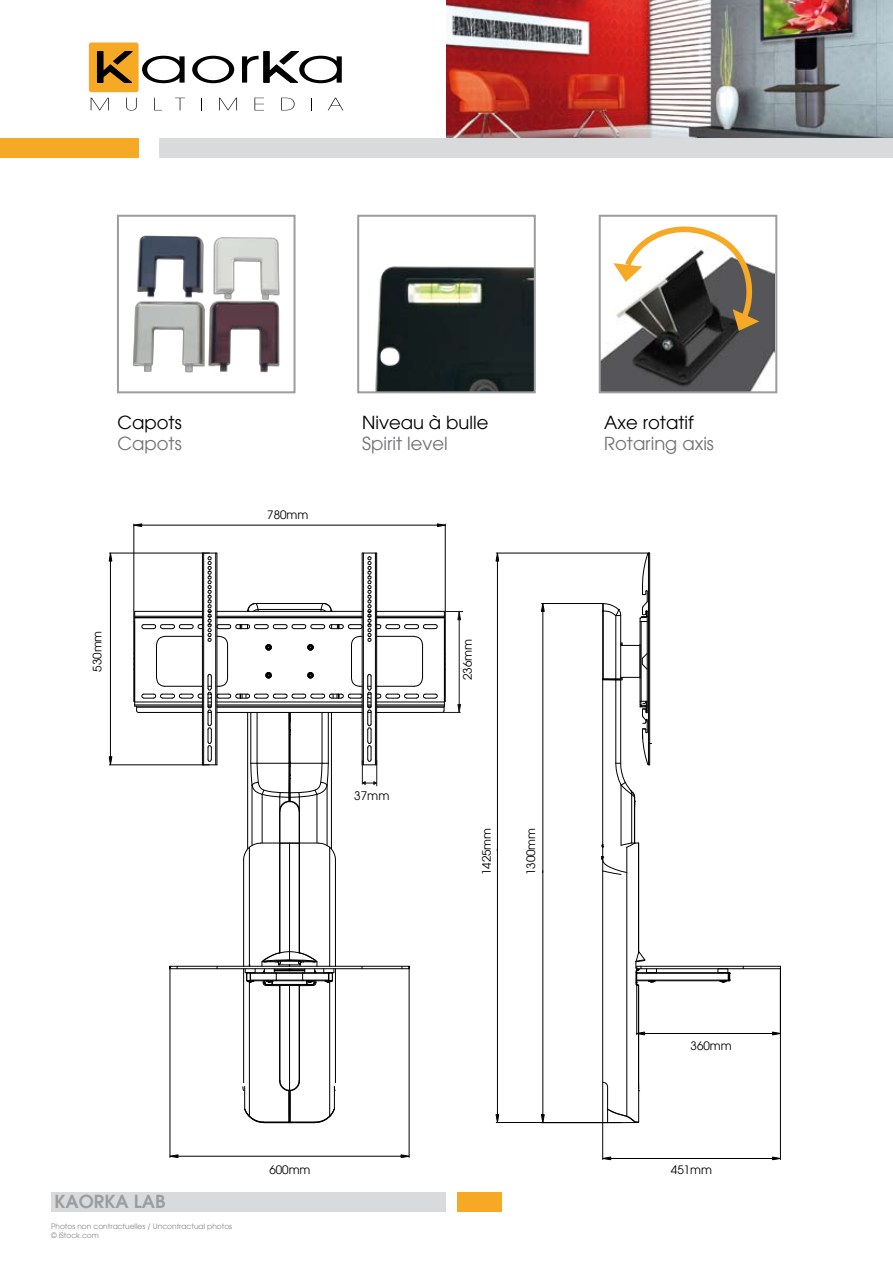
<style>
.page{position:relative;width:893px;height:1263px;background:#fff}
.page>*{position:absolute;margin:0;border:0;box-sizing:border-box;transform-origin:0 0}
.t1{font:18px "Avant Garde LT";color:#707173}
.t2{font:18px "Avant Garde LT";color:#000}
.t3{font:600 18px "Avant Garde LT";color:#9c9d9f}
.t4{font:11.85px "Avant Garde LT";color:#000}
.t5{font:11.7px "Avant Garde LT";color:#000}
.t6{font:7.5px/8.6px "Avant Garde LT";color:#87888a}
</style>
<div class="page">
<img style="left:446px;top:0;width:447px;height:138px">
<div style="left:89px;top:43px;width:50px;height:49px;background:#f6a925;border-radius:2px"></div>
<svg style="left:97px;top:51px;width:36px;height:32px"></svg>
<svg style="left:91px;top:98px;width:18px;height:12px"></svg>
<svg style="left:126px;top:98px;width:11px;height:13px"></svg>
<svg style="left:154px;top:98px;width:8px;height:12px"></svg>
<svg style="left:175px;top:98px;width:10px;height:12px"></svg>
<svg style="left:201px;top:98px;width:1px;height:12px"></svg>
<svg style="left:219px;top:98px;width:18px;height:12px"></svg>
<svg style="left:254px;top:98px;width:10px;height:12px"></svg>
<svg style="left:281px;top:98px;width:14px;height:12px"></svg>
<svg style="left:311px;top:98px;width:1px;height:12px"></svg>
<svg style="left:328px;top:98px;width:15px;height:12px"></svg>
<svg style="left:142px;top:56px;width:43px;height:27px"></svg>
<svg style="left:192px;top:56px;width:42px;height:27px"></svg>
<svg style="left:242px;top:51px;width:100px;height:32px"></svg>
<div style="left:51px;top:1192px;width:394px;height:20px;background:#d9dadb"></div>
<div style="left:159px;top:138px;width:734px;height:20px;background:#d9dadb"></div>
<div style="left:457px;top:1192px;width:45px;height:20px;background:#f6a925"></div>
<div style="left:0;top:138px;width:138px;height:20px;background:#f6a925"></div>
<hr style="left:170px;top:968px;width:239px;height:1px;background:#000">
<hr style="left:170px;top:966px;width:239px;height:1px;background:#000">
<hr style="left:335px;top:969px;width:1px;height:113px;background:#000">
<hr style="left:335px;top:860px;width:1px;height:106px;background:#000">
<hr style="left:331px;top:712px;width:1px;height:137px;background:#000">
<hr style="left:329px;top:847px;width:1px;height:119px;background:#000">
<hr style="left:329px;top:981px;width:1px;height:135px;background:#000">
<hr style="left:327px;top:785px;width:1px;height:60px;background:#000">
<hr style="left:317px;top:794px;width:1px;height:49px;background:#000">
<hr style="left:299px;top:843px;width:1px;height:110px;background:#000">
<hr style="left:299px;top:811px;width:1px;height:32px;background:#000">
<hr style="left:299px;top:985px;width:1px;height:96px;background:#000">
<hr style="left:289px;top:843px;width:1px;height:108px;background:#000">
<hr style="left:289px;top:985px;width:1px;height:105px;background:#000">
<hr style="left:280px;top:811px;width:1px;height:142px;background:#000">
<hr style="left:280px;top:985px;width:1px;height:96px;background:#000">
<hr style="left:279px;top:811px;width:1px;height:142px;background:#000">
<hr style="left:279px;top:985px;width:1px;height:96px;background:#000">
<hr style="left:262px;top:794px;width:1px;height:49px;background:#000">
<hr style="left:252px;top:785px;width:1px;height:60px;background:#000">
<hr style="left:249px;top:847px;width:1px;height:119px;background:#000">
<hr style="left:249px;top:981px;width:1px;height:135px;background:#000">
<hr style="left:247px;top:712px;width:1px;height:137px;background:#000">
<hr style="left:243px;top:969px;width:1px;height:113px;background:#000">
<hr style="left:243px;top:860px;width:1px;height:106px;background:#000">
<hr style="left:636px;top:980px;width:93px;height:1px;background:#000">
<hr style="left:636px;top:973px;width:93px;height:1px;background:#000">
<hr style="left:652px;top:972px;width:77px;height:1px;background:#000">
<hr style="left:637px;top:968px;width:143px;height:1px;background:#000">
<hr style="left:637px;top:966px;width:143px;height:1px;background:#000">
<hr style="left:638px;top:1091px;width:1px;height:31px;background:#000">
<hr style="left:638px;top:986px;width:1px;height:95px;background:#000">
<hr style="left:638px;top:843px;width:1px;height:110px;background:#000">
<hr style="left:634px;top:811px;width:1px;height:32px;background:#000">
<hr style="left:631px;top:794px;width:1px;height:49px;background:#000">
<hr style="left:626px;top:847px;width:1px;height:269px;background:#000">
<hr style="left:621px;top:785px;width:1px;height:60px;background:#000">
<hr style="left:620px;top:614px;width:1px;height:65px;background:#000">
<hr style="left:620px;top:680px;width:1px;height:83px;background:#000">
<hr style="left:615px;top:615px;width:1px;height:64px;background:#000">
<hr style="left:615px;top:680px;width:1px;height:83px;background:#000">
<hr style="left:607px;top:1086px;width:1px;height:37px;background:#000">
<hr style="left:603px;top:611px;width:1px;height:68px;background:#000">
<hr style="left:602px;top:611px;width:1px;height:471px;background:#000">
<svg style="left:621px;top:643px;width:19px;height:3px"></svg>
<svg style="left:603px;top:1082px;width:5px;height:5px"></svg>
<svg style="left:243px;top:843px;width:93px;height:17px"></svg>
<svg style="left:602px;top:603px;width:19px;height:13px"></svg>
<svg style="left:638px;top:1080px;width:2px;height:11px"></svg>
<svg style="left:602px;top:677px;width:38px;height:4px"></svg>
<svg style="left:620px;top:842px;width:19px;height:6px"></svg>
<svg style="left:607px;top:1108px;width:32px;height:15px"></svg>
<svg style="left:242px;top:1080px;width:94px;height:43px"></svg>
<svg style="left:601px;top:856px;width:26px;height:19px"></svg>
<hr style="left:636px;top:969px;width:1px;height:66px;background:#000">
<hr style="left:645px;top:1033px;width:127px;height:1px;background:#000">
<svg style="left:772px;top:1031px;width:8px;height:4px"></svg>
<svg style="left:636px;top:1031px;width:9px;height:4px"></svg>
<hr style="left:542px;top:603px;width:61px;height:1px;background:#000">
<hr style="left:543px;top:611px;width:1px;height:504px;background:#000">
<svg style="left:541px;top:1114px;width:4px;height:10px"></svg>
<svg style="left:541px;top:603px;width:4px;height:9px"></svg>
<hr style="left:109px;top:553px;width:100px;height:1px;background:#000">
<hr style="left:109px;top:764px;width:100px;height:1px;background:#000">
<hr style="left:110px;top:561px;width:1px;height:196px;background:#000">
<svg style="left:109px;top:552px;width:3px;height:10px"></svg>
<svg style="left:109px;top:756px;width:3px;height:10px"></svg>
<hr style="left:134px;top:524px;width:1px;height:97px;background:#000">
<hr style="left:445px;top:524px;width:1px;height:97px;background:#000">
<hr style="left:142px;top:525px;width:295px;height:1px;background:#000">
<svg style="left:133px;top:523px;width:9px;height:4px"></svg>
<svg style="left:437px;top:523px;width:9px;height:4px"></svg>
<hr style="left:640px;top:618px;width:1px;height:87px;background:#000">
<hr style="left:641px;top:621px;width:1px;height:80px;background:#000">
<hr style="left:647px;top:616px;width:1px;height:96px;background:#000">
<hr style="left:648px;top:553px;width:1px;height:212px;background:#000">
<hr style="left:649px;top:553px;width:1px;height:212px;background:#000">
<svg style="left:642px;top:653px;width:6px;height:17px"></svg>
<hr style="left:496px;top:553px;width:153px;height:1px;background:#000">
<hr style="left:496px;top:1122px;width:126px;height:1px;background:#000">
<hr style="left:497px;top:561px;width:1px;height:553px;background:#000">
<svg style="left:495px;top:552px;width:4px;height:10px"></svg>
<svg style="left:495px;top:1114px;width:4px;height:9px"></svg>
<svg style="left:639px;top:552px;width:11px;height:70px"></svg>
<svg style="left:615px;top:701px;width:37px;height:111px"></svg>
<hr style="left:602px;top:1083px;width:1px;height:76px;background:#000">
<hr style="left:780px;top:969px;width:1px;height:190px;background:#000">
<hr style="left:611px;top:1158px;width:161px;height:1px;background:#000">
<svg style="left:602px;top:1156px;width:9px;height:4px"></svg>
<svg style="left:772px;top:1156px;width:9px;height:4px"></svg>
<div style="left:646px;top:968px;width:11px;height:5px;border:1px solid #000"></div>
<div style="left:718px;top:968px;width:10px;height:5px;border:1px solid #000"></div>
<svg style="left:720px;top:972px;width:11px;height:11px"></svg>
<svg style="left:635px;top:950px;width:21px;height:36px"></svg>
<div style="left:245px;top:968px;width:10px;height:5px;border:1px solid #000"></div>
<svg style="left:246px;top:951px;width:89px;height:35px"></svg>
<hr style="left:170px;top:968px;width:1px;height:189px;background:#000">
<hr style="left:409px;top:968px;width:1px;height:189px;background:#000">
<hr style="left:178px;top:1156px;width:223px;height:1px;background:#000">
<svg style="left:169px;top:1154px;width:10px;height:4px"></svg>
<svg style="left:400px;top:1154px;width:10px;height:4px"></svg>
<svg style="left:134px;top:552px;width:329px;height:260px"></svg>
<img style="left:375px;top:266px;width:158px;height:124px">
<div style="left:357px;top:215px;width:179px;height:178px;border:2px solid #9c9d9f"></div>
<img style="left:133px;top:235px;width:147px;height:138px">
<div style="left:117px;top:215px;width:179px;height:178px;border:2px solid #9c9d9f"></div>
<img style="left:602px;top:266px;width:172px;height:124px">
<div style="left:599px;top:215px;width:178px;height:178px;border:2px solid #9c9d9f"></div>
<svg style="left:613px;top:226px;width:146px;height:105px"></svg>
<h1 class="t2" style="left:118px;top:411px;width:66px">Capots</h1>
<h1 class="t1" style="left:118px;top:433px;width:66px">Capots</h1>
<h3 class="t5" style="left:90px;top:672px;width:43px;rotate:-90deg">530mm</h3>
<h3 class="t5" style="left:267px;top:508px;width:43px">780mm</h3>
<h1 class="t2" style="left:362px;top:411px;width:128px">Niveau à bulle</h1>
<h1 class="t1" style="left:362px;top:433px;width:87px">Spirit level</h1>
<h2 class="t4" style="left:354px;top:788px;width:37px">37mm</h2>
<h3 class="t5" style="left:461px;top:680px;width:43px;rotate:-90deg">236mm</h3>
<h3 class="t5" style="left:480px;top:875px;width:49px;rotate:-90deg">1425mm</h3>
<h3 class="t5" style="left:524px;top:875px;width:49px;rotate:-90deg">1300mm</h3>
<h1 class="t2" style="left:604px;top:411px;width:91px">Axe rotatif</h1>
<h1 class="t1" style="left:604px;top:433px;width:111px">Rotaring axis</h1>
<h3 class="t5" style="left:691px;top:1038px;width:43px">360mm</h3>
<h1 class="t3" style="left:54px;top:1190px;width:113px">KAORKA LAB</h1>
<p class="t6" style="left:51px;top:1222px;width:183px">Photos non contractuelles / Uncontractual photos © iStock.com</p>
<h3 class="t5" style="left:269px;top:1162px;width:43px">600mm</h3>
<h3 class="t5" style="left:671px;top:1162px;width:43px">451mm</h3>
</div>
